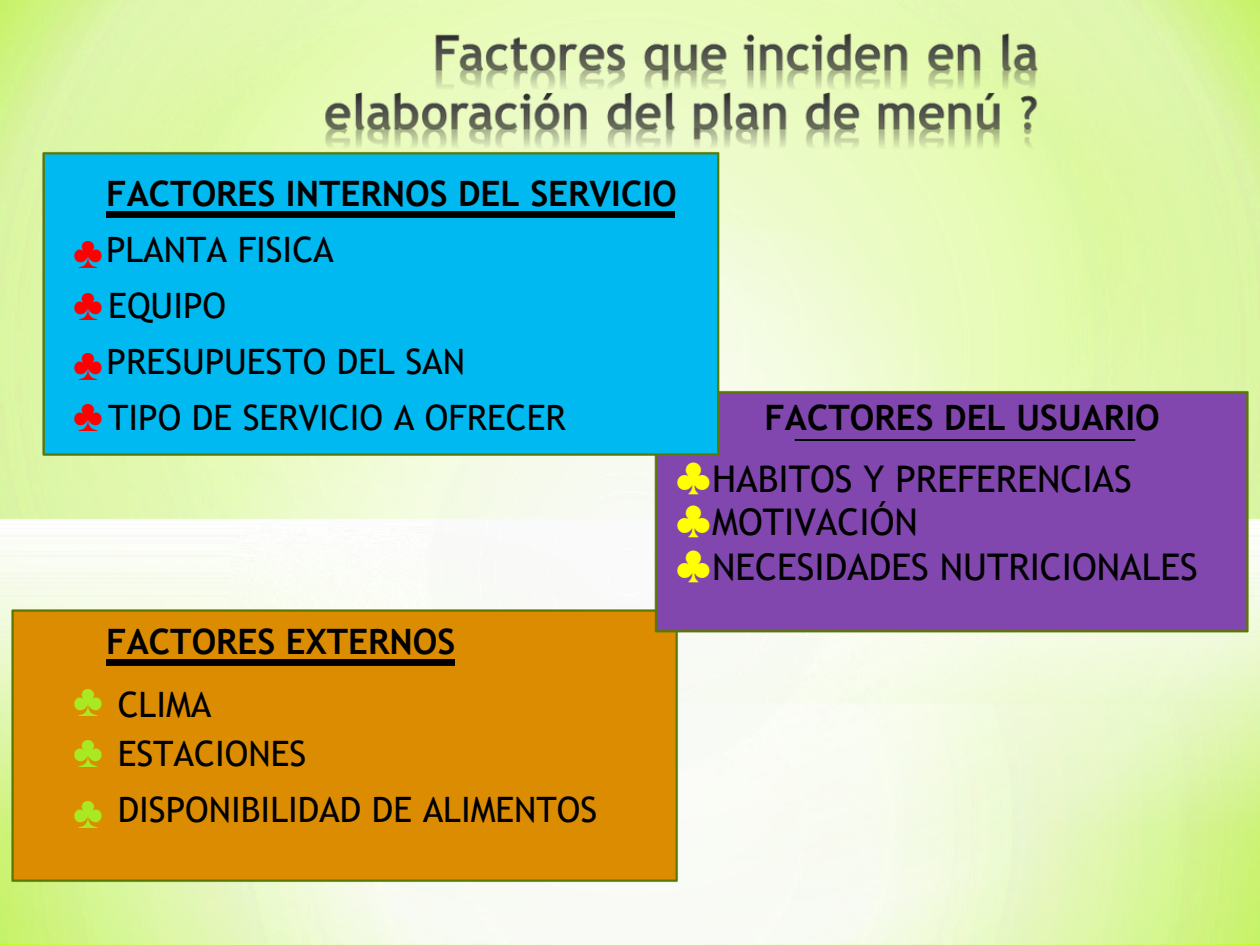
<style>
.page{position:relative;width:1260px;height:945px;background:#fff}
.page>*{position:absolute;margin:0;border:0;box-sizing:border-box;transform-origin:0 0}
.t1{font:45.5px "Arimo";color:#f00}
.t2{font:45.5px "Arimo";color:#a9e924}
.t3{font:36.75px "Trebuchet MS";color:#000}
.t4{font:35px "Trebuchet MS";color:#000}
.t5{font:700 35px "Trebuchet MS";color:#000}
.s1{font-family:"Noto Sans CJ Ksc";color:#ff0}
</style>
<div class="page">
<img style="left:0;top:0;width:1260px;height:944px">
<img style="left:0;top:221px;width:1260px;height:702px">
<img style="left:3px;top:143px;width:1254px;height:747px">
<img style="left:154px;top:8px;width:929px;height:187px">
<img style="left:107px;top:659px;width:347px;height:7px">
<img style="left:107px;top:211px;width:568px;height:7px">
<img style="left:770px;top:440px;width:390px;height:1px">
<p class="t5" style="left:106px;top:174px;width:572px">FACTORES INTERNOS DEL SERVICIO</p>
<p class="t4" style="left:106px;top:229px;width:229px">PLANTA FISICA</p>
<p class="t4" style="left:108px;top:286px;width:119px">EQUIPO</p>
<p class="t4" style="left:107px;top:342px;width:360px">PRESUPUESTO DEL SAN</p>
<p class="t4" style="left:108px;top:397px;width:459px">TIPO DE SERVICIO A OFRECER</p>
<p class="t5" style="left:765px;top:397px;width:397px">FACTORES DEL USUARIO</p>
<p class="t3" style="left:675px;top:457px;width:458px"><span class="s1">♣</span>HABITOS Y PREFERENCIAS</p>
<h1 class="t3" style="left:675px;top:501px;width:244px"><span class="s1">♣</span>MOTIVACIÓN</h1>
<p class="t3" style="left:675px;top:545px;width:524px"><span class="s1">♣</span>NECESIDADES NUTRICIONALES</p>
<p class="t1" style="left:73px;top:227px;width:31px">♣</p>
<p class="t1" style="left:73px;top:278px;width:31px">♣</p>
<p class="t1" style="left:73px;top:339px;width:31px">♣</p>
<p class="t1" style="left:73px;top:390px;width:31px">♣</p>
<p class="t5" style="left:106px;top:621px;width:351px">FACTORES EXTERNOS</p>
<p class="t4" style="left:118px;top:684px;width:95px">CLIMA</p>
<p class="t4" style="left:118px;top:733px;width:190px">ESTACIONES</p>
<h1 class="t4" style="left:118px;top:789px;width:481px">DISPONIBILIDAD DE ALIMENTOS</h1>
<p class="t2" style="left:73px;top:674px;width:31px">♣</p>
<p class="t2" style="left:73px;top:726px;width:31px">♣</p>
<p class="t2" style="left:73px;top:786px;width:31px">♣</p>
</div>
